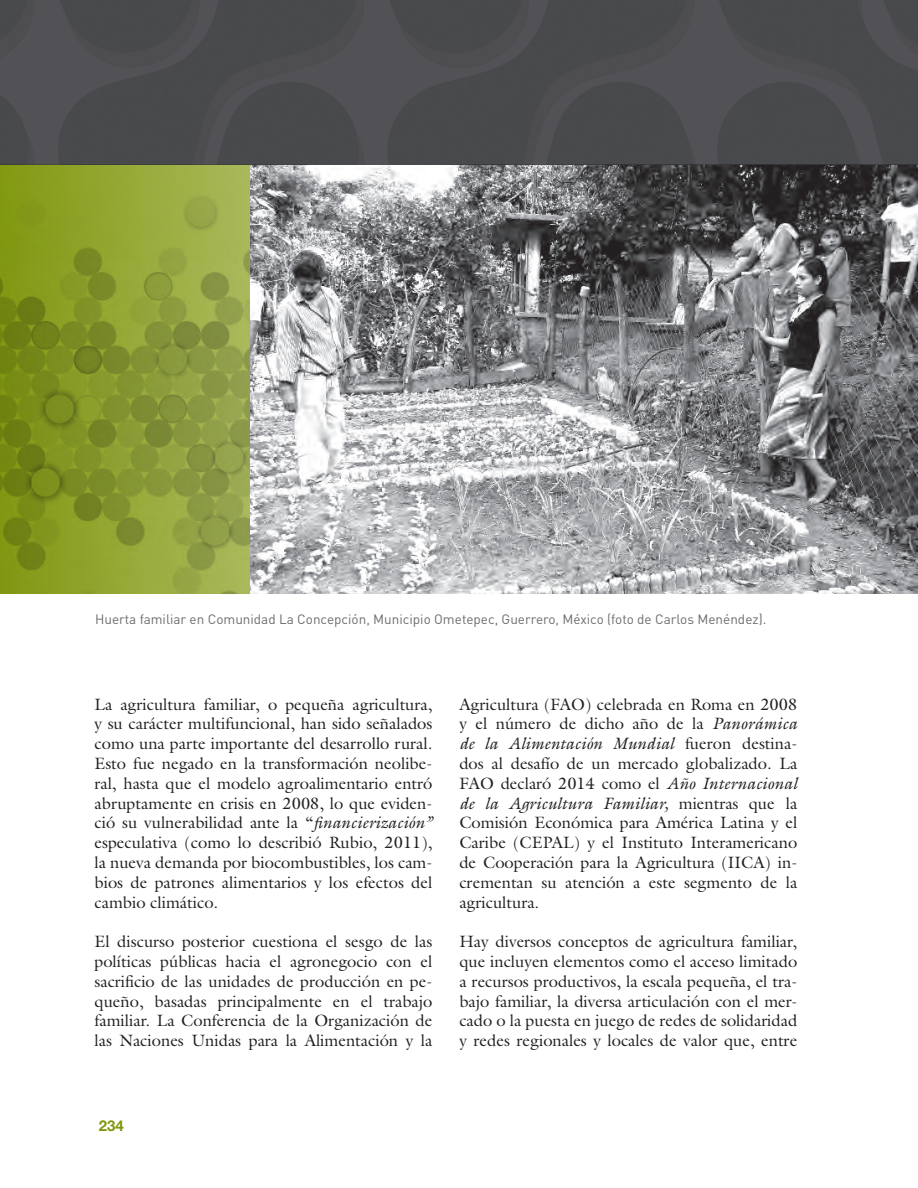
<style>
.page{position:relative;width:918px;height:1188px;background:#fff}
.page>*{position:absolute;margin:0;border:0;box-sizing:border-box;transform-origin:0 0}
.Default{font:16.5px/19.8px "Galliard";color:#231f20;text-align:justify}
.t1{font:700 15px "Helvetica Neue";color:#81980d}
.t2{font:13.5px "DINOT";color:#6c6d70}
.s1{font-style:italic}
</style>
<div class="page">
<img style="left:0;top:165px;width:251px;height:429px">
<img style="left:251px;top:165px;width:667px;height:429px">
<img style="left:0;top:0;width:918px;height:165px">
<p class="t2" style="left:95px;top:610px;width:673px">Huerta familiar en Comunidad La Concepción, Municipio Ometepec, Guerrero, México (foto de Carlos Menéndez).</p>
<p class="Default" style="left:94px;top:694px;width:339px">La agricultura familiar, o pequeña agricultura, y su carácter multifuncional, han sido señalados como una parte importante del desarrollo rural.<br>Esto fue negado en la transformación neolibe&shy;ral, hasta que el modelo agroalimentario entró abruptamente en crisis en 2008, lo que eviden&shy;ció su vulnerabilidad ante la “<span class="s1">financierización” </span>especulativa (como lo describió Rubio, 2011), la nueva demanda por biocombustibles, los cam&shy;bios de patrones alimentarios y los efectos del cambio climático.</p>
<p class="Default" style="left:94px;top:931px;width:339px">El discurso posterior cuestiona el sesgo de las políticas públicas hacia el agronegocio con el sacrificio de las unidades de producción en pe&shy;queño, basadas principalmente en el trabajo familiar. La Conferencia de la Organización de las Naciones Unidas para la Alimentación y la</p>
<p class="Default" style="left:459px;top:694px;width:339px">Agricultura (FAO) celebrada en Roma en 2008 y el número de dicho año de la <span class="s1">Panorámica de la Alimentación Mundial</span> fueron destina&shy;dos al desafío de un mercado globalizado. La FAO declaró 2014 como el <span class="s1">Año Internacional de la Agricultura Familiar,</span> mientras que la Comisión Económica para América Latina y el Caribe (CEPAL) y el Instituto Interamericano de Cooperación para la Agricultura (IICA) in&shy;crementan su atención a este segmento de la agricultura.</p>
<p class="Default" style="left:459px;top:931px;width:339px">Hay diversos conceptos de agricultura familiar, que incluyen elementos como el acceso limitado a recursos productivos, la escala pequeña, el tra&shy;bajo familiar, la diversa articulación con el mer&shy;cado o la puesta en juego de redes de solidaridad y redes regionales y locales de valor que, entre</p>
<p class="t1" style="left:99px;top:1116px;width:27px">234</p>
</div>
